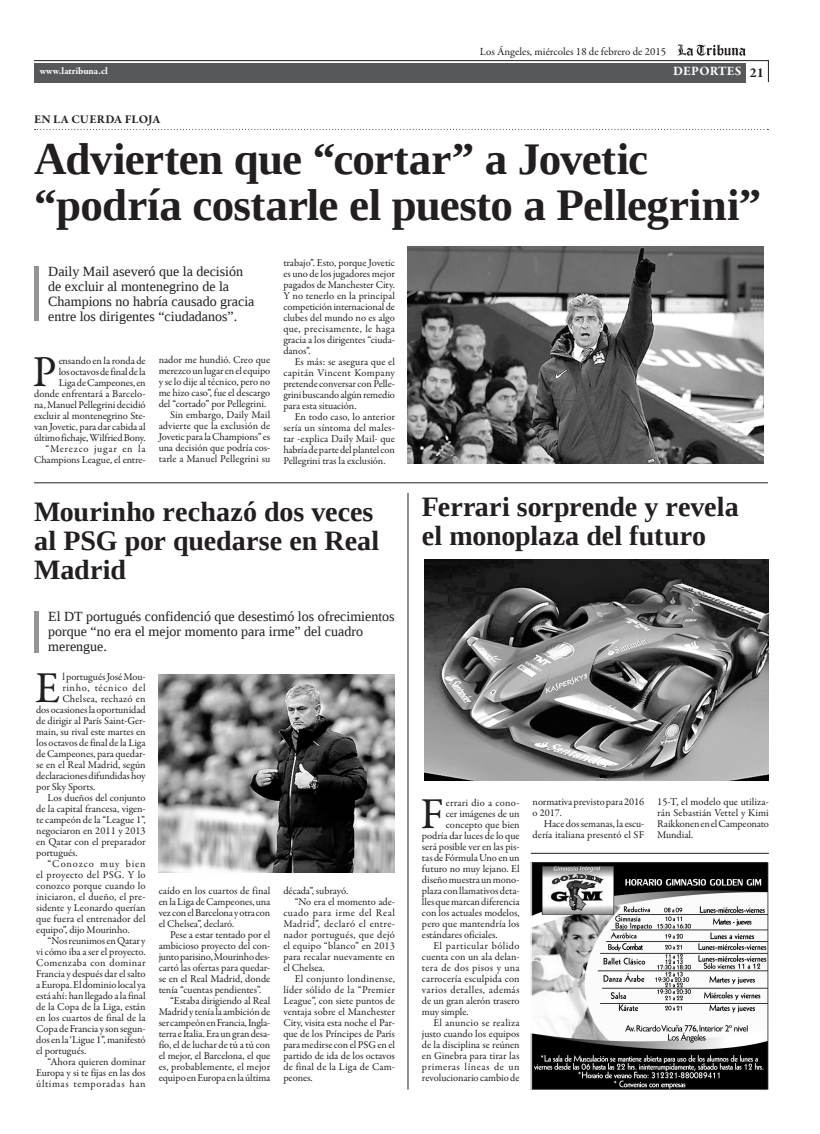
<style>
.page{position:relative;width:820px;height:1134px;background:#fff}
.page>*{position:absolute;margin:0;border:0;box-sizing:border-box;transform-origin:0 0}
.noticias_TITULOS_PRI{font:700 45px/46px "Liberation Serif";letter-spacing:-.01em;color:#231f20}
.noticias_LEAD{font:44.5px "Garamond Premr Pro";color:#231f20}
.noticias_TITULOS_SEC{font:700 28px/29px "Liberation Serif";color:#231f20}
.noticias_BAJADA{font:14px/15px "Liberation Serif";color:#231f20}
.t1{font:700 14px "Garamond Premr Pro";color:#231f20}
.t2{font:700 13px "Garamond Premr Pro";letter-spacing:.01em;color:#fff}
.noticias_EPIGRAFE{font:700 12px "Garamond Premr Pro";letter-spacing:.005em;color:#231f20}
.t3{font:11px "Garamond Premr Pro";color:#231f20}
.noticias_CUERPO_TEXT{font:10.5px/11px "Garamond Premr Pro";letter-spacing:-.005em;color:#231f20;text-align:justify}
.noticias_LEAD-2{font:10.5px/11px "Garamond Premr Pro";letter-spacing:-.005em;color:#231f20;text-align:right}
.noticias_LEAD-3{font:10.5px "Garamond Premr Pro";letter-spacing:.02em;color:#231f20}
.noticias_LEAD-4{font:10.5px "Garamond Premr Pro";letter-spacing:.06em;color:#231f20}
.t4{font:700 10px "Garamond Premr Pro";letter-spacing:-.005em;color:#fff}
</style>
<div class="page">
<svg style="left:34px;top:44px;width:735px;height:39px"></svg>
<div style="left:195px;top:65px;width:550px;height:15px;background:#57585a"></div>
<img style="left:530px;top:862px;width:238px;height:227px">
<svg style="left:35px;top:129px;width:733px;height:1px"></svg>
<hr style="left:34px;top:266px;width:4px;height:55px;background:#939598">
<hr style="left:530px;top:853px;width:238px;height:1px;background:#231f20">
<img style="left:408px;top:247px;width:355px;height:216px">
<img style="left:424px;top:559px;width:344px;height:222px">
<hr style="left:34px;top:611px;width:4px;height:41px;background:#939598">
<img style="left:159px;top:674px;width:236px;height:199px">
<hr style="left:407px;top:493px;width:1px;height:596px;background:#231f20">
<hr style="left:34px;top:482px;width:733px;height:1px;background:#231f20">
<p class="t3" style="left:480px;top:45px;width:188px">Los Ángeles, miércoles 18 de febrero de 2015</p>
<p class="t2" style="left:672px;top:62px;width:70px">DEPORTES</p>
<p class="t4" style="left:40px;top:65px;width:70px">www.latribuna.cl</p>
<p class="t1" style="left:749px;top:64px;width:16px">21</p>
<p class="noticias_EPIGRAFE" style="left:34px;top:112px;width:128px">EN LA CUERDA FLOJA</p>
<p class="noticias_TITULOS_PRI" style="left:34px;top:135px;width:728px">Advierten que “cortar” a Jovetic “podría costarle el puesto a Pellegrini”</p>
<p class="noticias_BAJADA" style="left:48px;top:263px;width:208px">Daily Mail aseveró que la decisión de excluir al montenegrino de la Champions no habría causado gracia entre los dirigentes “ciudadanos”.</p>
<p class="noticias_LEAD" style="left:32px;top:345px;width:26px">P</p>
<p class="noticias_CUERPO_TEXT" style="left:283px;top:258px;width:113px">trabajo”. Esto, porque Jovetic es uno de los jugadores mejor pagados de Manchester City.<br>Y no tenerlo en la principal competición internacional de clubes del mundo no es algo que, precisamente, le haga gracia a los dirigentes “ciuda&shy;danos”.</p>
<p class="noticias_CUERPO_TEXT" style="left:283px;top:357px;width:113px;text-indent:11px">Es más: se asegura que el capitán Vincent Kompany pretende conversar con Pelle&shy;grini buscando algún remedio para esta situación.</p>
<p class="noticias_CUERPO_TEXT" style="left:283px;top:412px;width:113px;text-indent:11px">En todo caso, lo anterior sería un síntoma del males&shy;tar -explica Daily Mail- que habría de parte del plantel con Pellegrini tras la exclusión.</p>
<p class="noticias_CUERPO_TEXT" style="left:159px;top:355px;width:113px">nador me hundió. Creo que merezco un lugar en el equipo y se lo dije al técnico, pero no me hizo caso”, fue el descargo del “cortado” por Pellegrini.</p>
<p class="noticias_CUERPO_TEXT" style="left:159px;top:410px;width:113px;text-indent:11px">Sin embargo, Daily Mail advierte que la exclusión de Jovetic para la Champions” es una decisión que podría cos&shy;tarle a Manuel Pellegrini su</p>
<p class="noticias_LEAD-2" style="left:34px;top:355px;width:113px">ensando en la ronda de<br>los octavos de final de la<br>Liga de Campeones, en donde enfrentará a Barcelo&shy;na, Manuel Pellegrini decidió excluir al montenegrino Ste&shy;van Jovetic, para dar cabida al último fichaje, Wilfried Bony.</p>
<p class="noticias_CUERPO_TEXT" style="left:34px;top:443px;width:113px;text-align:right">“Merezco jugar en la<br>Champions League, el entre-</p>
<p class="noticias_TITULOS_SEC" style="left:34px;top:496px;width:346px">Mourinho rechazó dos veces al PSG por quedarse en Real<br>Madrid</p>
<p class="noticias_BAJADA" style="left:48px;top:608px;width:348px">El DT portugués confidenció que desestimó los ofrecimientos porque “no era el mejor momento para irme” del cuadro merengue.</p>
<p class="noticias_LEAD" style="left:35px;top:661px;width:27px">E</p>
<p class="noticias_LEAD-2" style="left:62px;top:671px;width:85px">l portugués José Mou-</p>
<p class="noticias_LEAD-4" style="left:62px;top:681px;width:85px">rinho, técnico del</p>
<p class="noticias_LEAD-3" style="left:62px;top:692px;width:85px">Chelsea, rechazó en</p>
<p class="noticias_LEAD-2" style="left:36px;top:704px;width:111px">dos ocasiones la oportunidad</p>
<p class="noticias_LEAD-2" style="left:36px;top:715px;width:111px">de dirigir al París Saint-Ger-</p>
<p class="noticias_LEAD-2" style="left:36px;top:726px;width:111px">main, su rival este martes en</p>
<p class="noticias_LEAD-2" style="left:36px;top:737px;width:111px">los octavos de final de la Liga</p>
<p class="noticias_LEAD-2" style="left:36px;top:748px;width:111px">de Campeones, para quedar-</p>
<p class="noticias_LEAD-2" style="left:36px;top:759px;width:111px">se en el Real Madrid, según</p>
<p class="noticias_LEAD-2" style="left:36px;top:770px;width:111px">declaraciones difundidas hoy</p>
<p class="noticias_LEAD-2" style="left:36px;top:781px;width:61px">por Sky Sports.</p>
<p class="noticias_CUERPO_TEXT" style="left:36px;top:792px;width:111px;text-indent:11px">Los dueños del conjunto de la capital francesa, vigen&shy;te campeón de la “League 1”, negociaron en 2011 y 2013 en Qatar con el preparador portugués.</p>
<p class="noticias_CUERPO_TEXT" style="left:36px;top:858px;width:111px;text-indent:11px">“Conozco muy bien el proyecto del PSG. Y lo conozco porque cuando lo iniciaron, el dueño, el pre&shy;sidente y Leonardo querían que fuera el entrenador del equipo”, dijo Mourinho.</p>
<p class="noticias_CUERPO_TEXT" style="left:36px;top:935px;width:111px;text-indent:11px">“Nos reunimos en Qatar y vi cómo iba a ser el proyecto.<br>Comenzaba con dominar Francia y después dar el salto a Europa. El dominio local ya está ahí: han llegado a la final de la Copa de la Liga, están en los cuartos de final de la Copa de Francia y son segun&shy;dos en la ‘Ligue 1”, manifestó el portugués.</p>
<p class="noticias_CUERPO_TEXT" style="left:36px;top:1056px;width:111px;text-indent:11px">“Ahora quieren dominar Europa y si te fijas en las dos últimas temporadas han</p>
<p class="noticias_CUERPO_TEXT" style="left:159px;top:885px;width:113px">caído en los cuartos de final en la Liga de Campeones, una vez con el Barcelona y otra con el Chelsea”, declaró.</p>
<p class="noticias_CUERPO_TEXT" style="left:159px;top:929px;width:113px;text-indent:11px">Pese a estar tentado por el ambicioso proyecto del con&shy;junto parisino, Mourinho des&shy;cartó las ofertas para quedar&shy;se en el Real Madrid, donde tenía “cuentas pendientes”.</p>
<p class="noticias_CUERPO_TEXT" style="left:159px;top:995px;width:113px;text-indent:11px">“Estaba dirigiendo al Real Madrid y tenía la ambición de ser campeón en Francia, Ingla&shy;terra e Italia. Era un gran desa&shy;fío, el de luchar de tú a tú con el mejor, el Barcelona, el que es, probablemente, el mejor equipo en Europa en la última</p>
<p class="noticias_CUERPO_TEXT" style="left:283px;top:885px;width:66px">década”, subrayó.</p>
<p class="noticias_CUERPO_TEXT" style="left:283px;top:896px;width:113px;text-indent:11px">“No era el momento ade&shy;cuado para irme del Real Madrid”, declaró el entre&shy;nador portugués, que dejó el equipo “blanco” en 2013 para recalar nuevamente en el Chelsea.</p>
<p class="noticias_CUERPO_TEXT" style="left:283px;top:973px;width:113px;text-indent:11px">El conjunto londinense, líder sólido de la “Premier League”, con siete puntos de ventaja sobre el Manchester City, visita esta noche el Par&shy;que de los Príncipes de París para medirse con el PSG en el partido de ida de los octavos de final de la Liga de Cam&shy;peones.</p>
<p class="noticias_TITULOS_SEC" style="left:422px;top:492px;width:318px">Ferrari sorprende y revela</p>
<p class="noticias_TITULOS_SEC" style="left:422px;top:521px;width:286px">el monoplaza del futuro</p>
<p class="noticias_LEAD" style="left:420px;top:787px;width:25px">F</p>
<p class="noticias_LEAD-3" style="left:445px;top:796px;width:75px">errari dio a cono-</p>
<p class="noticias_LEAD-2" style="left:445px;top:808px;width:75px">cer imágenes de un</p>
<p class="noticias_LEAD-2" style="left:445px;top:819px;width:75px">concepto que bien</p>
<p class="noticias_LEAD-2" style="left:422px;top:830px;width:99px">podría dar luces de lo que</p>
<p class="noticias_LEAD-2" style="left:422px;top:841px;width:99px">será posible ver en las pis-</p>
<p class="noticias_LEAD-2" style="left:422px;top:852px;width:99px">tas de Fórmula Uno en un</p>
<p class="noticias_LEAD-2" style="left:422px;top:863px;width:99px">futuro no muy lejano. El</p>
<p class="noticias_LEAD-2" style="left:422px;top:874px;width:99px">diseño muestra un mono-</p>
<p class="noticias_LEAD-2" style="left:422px;top:885px;width:99px">plaza con llamativos deta-</p>
<p class="noticias_LEAD-2" style="left:422px;top:896px;width:99px">lles que marcan diferencia</p>
<p class="noticias_LEAD-2" style="left:422px;top:907px;width:99px">con los actuales modelos,</p>
<p class="noticias_LEAD-2" style="left:422px;top:918px;width:99px">pero que mantendría los</p>
<p class="noticias_LEAD-2" style="left:422px;top:929px;width:77px">estándares oficiales.</p>
<p class="noticias_CUERPO_TEXT" style="left:422px;top:940px;width:99px;text-indent:11px">El particular bólido cuenta con un ala delan&shy;tera de dos pisos y una carrocería esculpida con varios detalles, además de un gran alerón trasero muy simple.</p>
<p class="noticias_CUERPO_TEXT" style="left:422px;top:1017px;width:99px;text-indent:11px">El anuncio se realiza justo cuando los equipos de la disciplina se reúnen en Ginebra para tirar las primeras líneas de un revolucionario cambio de</p>
<p class="noticias_CUERPO_TEXT" style="left:532px;top:796px;width:113px">normativa previsto para 2016 o 2017.</p>
<p class="noticias_CUERPO_TEXT" style="left:532px;top:818px;width:113px;text-align:right">Hace dos semanas, la escu&shy;dería italiana presentó el SF</p>
<p class="noticias_CUERPO_TEXT" style="left:657px;top:796px;width:113px">15-T, el modelo que utiliza&shy;rán Sebastián Vettel y Kimi Raikkonen en el Campeonato Mundial.</p>
</div>
